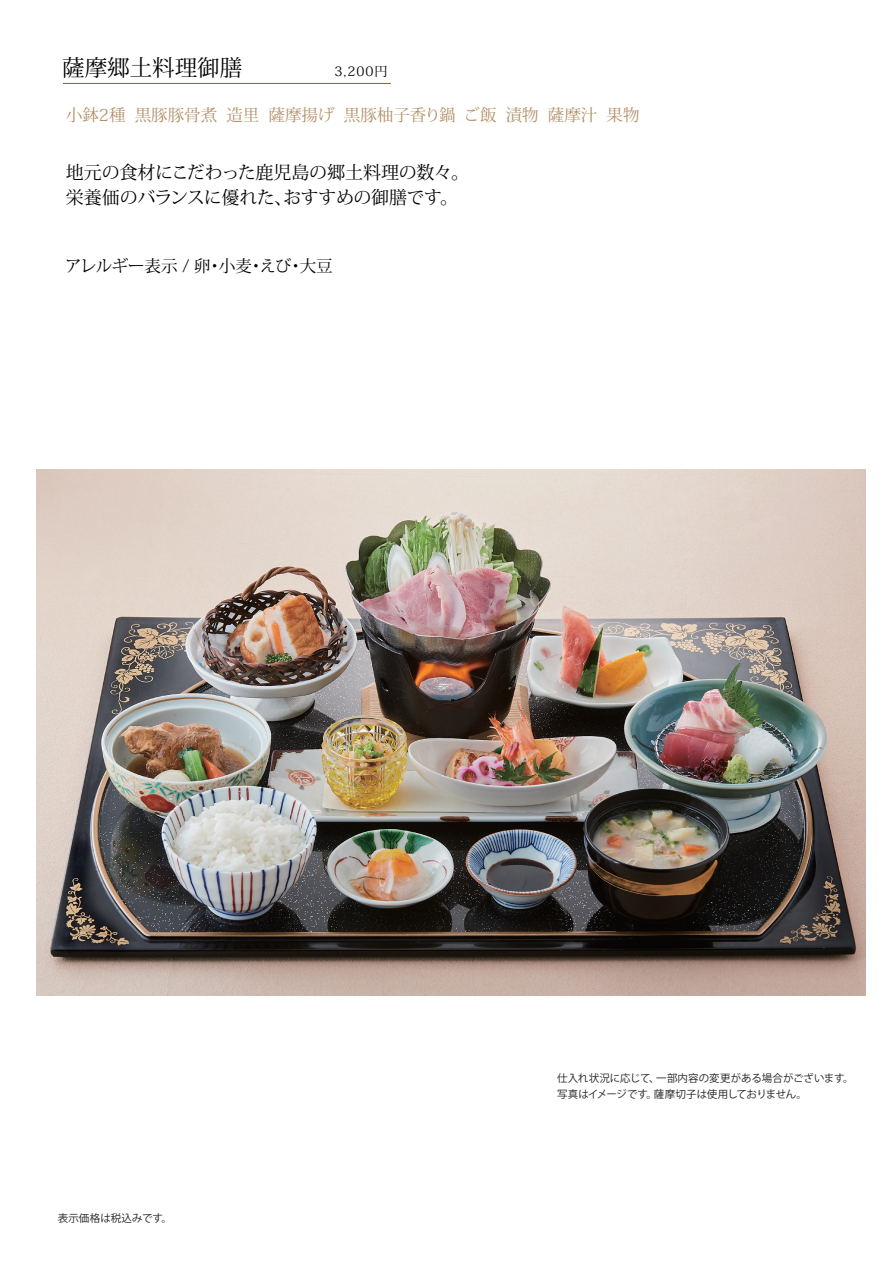
<style>
.page{position:relative;width:893px;height:1263px;background:#fff}
.page>*{position:absolute;margin:0;border:0;box-sizing:border-box;transform-origin:0 0}
.t1{font:22.5px "Koz Min Pr 6 N";color:#000}
.t2{font:18px/25.5px "Koz Min Pr 6 N";letter-spacing:-.01em;color:#000}
.t3{font:16.5px "Koz Min Pr 6 N";color:#b28f66}
.t4{font:16.5px "Koz Min Pr 6 N";letter-spacing:-.01em;color:#000}
.t5{font:13.2px "Koz Min Pr 6 N";color:#000}
.t6{font:10.5px/16.5px "Koz Go Pr 6 N";letter-spacing:-.005em;color:#231f20}
.s1{font-family:"Koz Go Pr 6 N";font-size:22.5px}
</style>
<div class="page">
<img style="left:36px;top:470px;width:829px;height:526px">
<hr style="left:63px;top:83px;width:328px;height:1px;background:#8b5d24">
<h1 class="t1" style="left:62px;top:55px;width:182px">薩摩郷土料理御膳</h1>
<p class="t5" style="left:274px;top:64px;width:116px"><span class="s1">　 　</span>3,200円</p>
<h3 class="t3" style="left:66px;top:105px;width:575px">小鉢2種 黒豚豚骨煮 造里 薩摩揚げ 黒豚柚子香り鍋 ご飯 漬物 薩摩汁 果物</h3>
<h2 class="t2" style="left:66px;top:160px;width:405px">地元の食材にこだわった鹿児島の郷土料理の数々。栄養価のバランスに優れた、おすすめの御膳です。</h2>
<h3 class="t4" style="left:65px;top:257px;width:269px">アレルギー表示 / 卵・小麦・えび・大豆</h3>
<p class="t6" style="left:58px;top:1210px;width:116px">表示価格は税込みです。</p>
<p class="t6" style="left:557px;top:1070px;width:298px">仕入れ状況に応じて、一部内容の変更がある場合がございます。写真はイメージです。薩摩切子は使用しておりません。</p>
</div>
